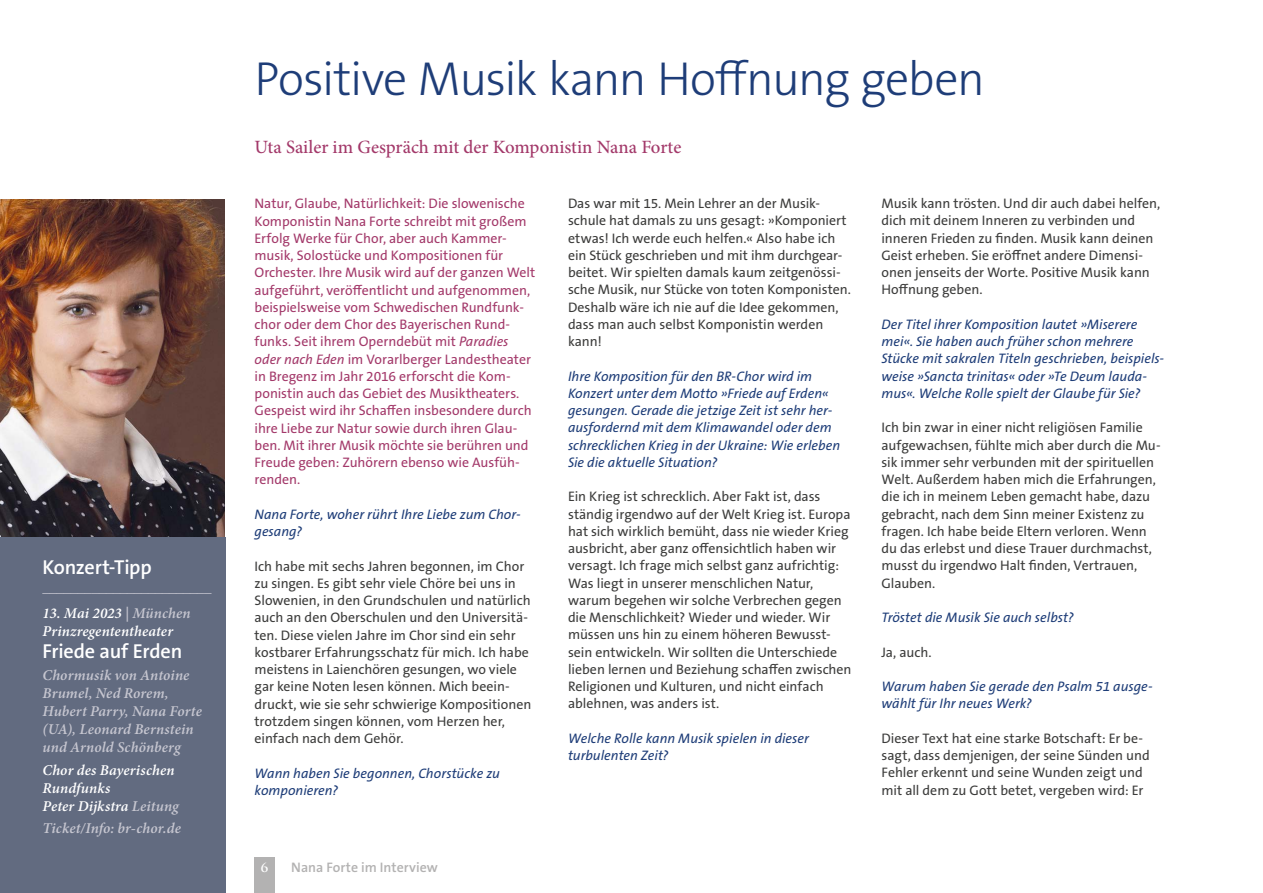
<style>
.page{position:relative;width:1263px;height:893px;background:#fff}
.page>*{position:absolute;margin:0;border:0;box-sizing:border-box;transform-origin:0 0}
.t1{font:300 48px "The Sans B W3";letter-spacing:-.03em;color:#1e3d78}
.t2{font:600 20.25px "The Sans B W6";letter-spacing:-.01em;color:#fff}
.t3{font:500 18.75px "Minion Pro";color:#a3396a}
.t4{font:italic 600 15px/18px "Minion Pro";letter-spacing:.005em;color:#c6c6d0}
.t5{font:italic 600 15px/18px "Minion Pro";letter-spacing:.01em;color:#fff}
.t6{font:13.8px/17.2px "The Sans B W5 Plain";letter-spacing:-.005em;color:#3c3c3b}
.t7{font:italic 13.8px/17.2px "The Sans B W5 Plain";color:#1e3d78}
.t8{font:13.8px/17.2px "The Sans B W5 Plain";letter-spacing:-.005em;color:#a3396a}
.t9{font:600 13.8px "The Sans B W6";color:#b3b2b2}
.t10{font:700 12.45px "Trajan Pro";color:#fff}
.s1{color:#c6c6d0}
.s2{font-style:italic}
</style>
<div class="page">
<div style="left:255px;top:857px;width:20px;height:36px;background:#b3b2b2"></div>
<img style="left:0;top:199px;width:225px;height:338px">
<div style="left:0;top:537px;width:225px;height:356px;background:#626b80"></div>
<h2 class="t2" style="left:43px;top:554px;width:111px">Konzert-Tipp</h2>
<p class="t4" style="left:43px;top:578px;width:170px">________________________</p>
<p class="t5" style="left:43px;top:604px;width:150px">13. Mai 2023 <span class="s1">| München<br></span>Prinzregententheater</p>
<h2 class="t2" style="left:43px;top:638px;width:141px">Friede auf Erden</h2>
<p class="t4" style="left:43px;top:666px;width:161px">Chormusik von Antoine<br>Brumel, Ned Rorem,<br>Hubert Parry, Nana Forte (UA), Leonard Bernstein und Arnold Schönberg</p>
<p class="t5" style="left:43px;top:761px;width:138px">Chor des Bayerischen<br>Rundfunks<br>Peter Dijkstra <span class="s1">Leitung</span></p>
<p class="t4" style="left:43px;top:819px;width:140px">Ticket/Info: br-chor.de</p>
<h1 class="t1" style="left:255px;top:48px;width:732px">Positive Musik kann Hoffnung geben</h1>
<h3 class="t3" style="left:255px;top:134px;width:428px">Uta Sailer im Gespräch mit der Komponistin Nana Forte</h3>
<p class="t8" style="left:255px;top:195px;width:282px">Natur, Glaube, Natürlichkeit: Die slowenische Komponistin Nana Forte schreibt mit großem Erfolg Werke für Chor, aber auch Kammer&shy;musik, Solostücke und Kompositionen für Orchester. Ihre Musik wird auf der ganzen Welt aufgeführt, veröffentlicht und aufgenommen, beispielsweise vom Schwedischen Rundfunk&shy;chor oder dem Chor des Bayerischen Rund&shy;funks. Seit ihrem Operndebüt mit <span class="s2">Paradies oder nach Eden</span> im Vorarlberger Landestheater in Bregenz im Jahr 2016 erforscht die Kom&shy;ponistin auch das Gebiet des Musiktheaters.<br>Gespeist wird ihr Schaffen insbesondere durch ihre Liebe zur Natur sowie durch ihren Glau&shy;ben. Mit ihrer Musik möchte sie berühren und Freude geben: Zuhörern ebenso wie Ausfüh&shy;renden.</p>
<p class="t7" style="left:255px;top:506px;width:268px">Nana Forte, woher rührt Ihre Liebe zum Chor&shy;gesang?</p>
<p class="t6" style="left:255px;top:557px;width:278px">Ich habe mit sechs Jahren begonnen, im Chor zu singen. Es gibt sehr viele Chöre bei uns in Slowenien, in den Grundschulen und natürlich auch an den Oberschulen und den Universitä&shy;ten. Diese vielen Jahre im Chor sind ein sehr kostbarer Erfahrungsschatz für mich. Ich habe meistens in Laienchören gesungen, wo viele gar keine Noten lesen können. Mich beein&shy;druckt, wie sie sehr schwierige Kompositionen trotzdem singen können, vom Herzen her, einfach nach dem Gehör.</p>
<p class="t7" style="left:255px;top:764px;width:247px">Wann haben Sie begonnen, Chorstücke zu komponieren?</p>
<p class="t10" style="left:261px;top:860px;width:9px">6</p>
<p class="t9" style="left:291px;top:859px;width:148px">Nana Forte im Interview</p>
<p class="t6" style="left:568px;top:195px;width:284px">Das war mit 15. Mein Lehrer an der Musik&shy;schule hat damals zu uns gesagt: »Komponiert etwas! Ich werde euch helfen.« Also habe ich ein Stück geschrieben und mit ihm durchgear&shy;beitet. Wir spielten damals kaum zeitgenössi&shy;sche Musik, nur Stücke von toten Komponisten.<br>Deshalb wäre ich nie auf die Idee gekommen, dass man auch selbst Komponistin werden kann!</p>
<p class="t7" style="left:568px;top:368px;width:274px">Ihre Komposition für den BR-Chor wird im Konzert unter dem Motto »Friede auf Erden« gesungen. Gerade die jetzige Zeit ist sehr her&shy;ausfordernd mit dem Klimawandel oder dem schrecklichen Krieg in der Ukraine: Wie erleben Sie die aktuelle Situation?</p>
<p class="t6" style="left:568px;top:488px;width:285px">Ein Krieg ist schrecklich. Aber Fakt ist, dass ständig irgendwo auf der Welt Krieg ist. Europa hat sich wirklich bemüht, dass nie wieder Krieg ausbricht, aber ganz offensichtlich haben wir versagt. Ich frage mich selbst ganz aufrichtig:<br>Was liegt in unserer menschlichen Natur, warum begehen wir solche Verbrechen gegen die Menschlichkeit? Wieder und wieder. Wir müssen uns hin zu einem höheren Bewusst&shy;sein entwickeln. Wir sollten die Unterschiede lieben lernen und Beziehung schaffen zwischen Religionen und Kulturen, und nicht einfach ablehnen, was anders ist.</p>
<p class="t7" style="left:568px;top:730px;width:242px">Welche Rolle kann Musik spielen in dieser turbulenten Zeit?</p>
<p class="t6" style="left:881px;top:195px;width:280px">Musik kann trösten. Und dir auch dabei helfen, dich mit deinem Inneren zu verbinden und inneren Frieden zu finden. Musik kann deinen Geist erheben. Sie eröffnet andere Dimensi&shy;onen jenseits der Worte. Positive Musik kann Hoffnung geben.</p>
<p class="t7" style="left:881px;top:316px;width:284px">Der Titel ihrer Komposition lautet »Miserere mei«. Sie haben auch früher schon mehrere Stücke mit sakralen Titeln geschrieben, beispiels&shy;weise »Sancta trinitas« oder »Te Deum lauda&shy;mus«. Welche Rolle spielt der Glaube für Sie?</p>
<p class="t6" style="left:881px;top:419px;width:281px">Ich bin zwar in einer nicht religiösen Familie aufgewachsen, fühlte mich aber durch die Mu&shy;sik immer sehr verbunden mit der spirituellen Welt. Außerdem haben mich die Erfahrungen, die ich in meinem Leben gemacht habe, dazu gebracht, nach dem Sinn meiner Existenz zu fragen. Ich habe beide Eltern verloren. Wenn du das erlebst und diese Trauer durchmachst, musst du irgendwo Halt finden, Vertrauen, Glauben.</p>
<p class="t7" style="left:881px;top:609px;width:194px">Tröstet die Musik Sie auch selbst?</p>
<p class="t6" style="left:881px;top:643px;width:52px">Ja, auch.</p>
<p class="t7" style="left:881px;top:678px;width:273px">Warum haben Sie gerade den Psalm 51 ausge&shy;wählt für Ihr neues Werk?</p>
<p class="t6" style="left:881px;top:730px;width:270px">Dieser Text hat eine starke Botschaft: Er be&shy;sagt, dass demjenigen, der seine Sünden und Fehler erkennt und seine Wunden zeigt und mit all dem zu Gott betet, vergeben wird: Er</p>
</div>
